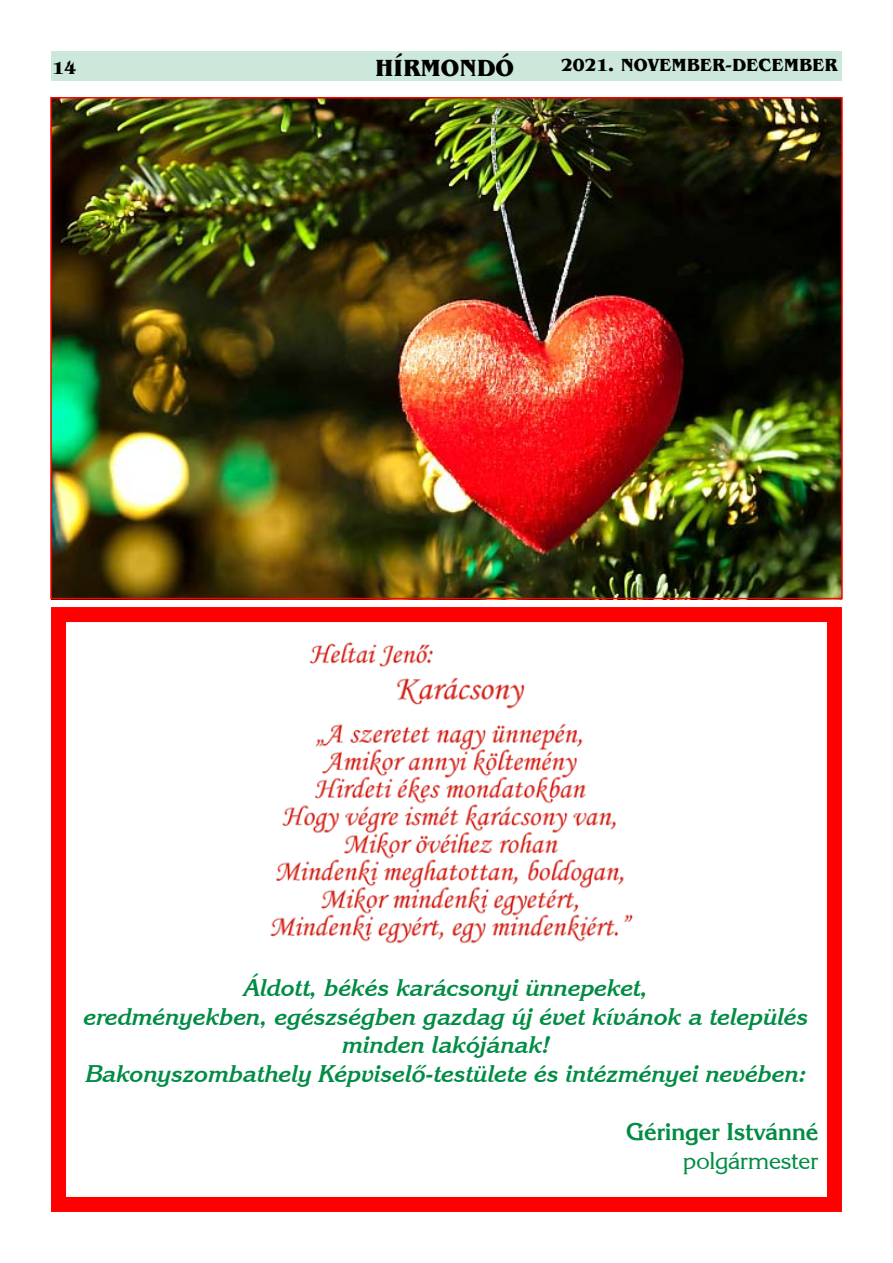
<style>
.page{position:relative;width:893px;height:1263px;background:#fff}
.page>*{position:absolute;margin:0;border:0;box-sizing:border-box;transform-origin:0 0}
.t1{font:700 24px/28.8px "Korinna HU Kursiv";color:#008c44;text-align:center}
.t2{font:24px "Korinna HU Bold";color:#008c44}
.t3{font:24px "Korinna HU";color:#008c44}
.t4{font:24px "Benguiat ITCHU Bold";color:#000}
.t5{font:18px "Benguiat ITCHU Bold";color:#000}
</style>
<div class="page">
<div style="left:51px;top:51px;width:791px;height:29px;background:#cce8da"></div>
<div style="left:51px;top:607px;width:791px;height:605px;border:15px solid #f00"></div>
<img style="left:51px;top:100px;width:791px;height:500px">
<img style="left:270px;top:642px;width:363px;height:302px">
<p class="t5" style="left:53px;top:57px;width:25px">14</p>
<p class="t4" style="left:375px;top:53px;width:140px">HÍRMONDÓ</p>
<p class="t5" style="left:561px;top:54px;width:278px">2021. NOVEMBER-DECEMBER</p>
<p class="t1" style="left:84px;top:973px;width:726px">Áldott, békés karácsonyi ünnepeket,<br>eredményekben, egészségben gazdag új évet kívánok a település minden lakójának!<br>Bakonyszombathely Képviselő-testülete és intézményei nevében:</p>
<p class="t2" style="left:626px;top:1117px;width:194px">Géringer Istvánné</p>
<p class="t3" style="left:683px;top:1145px;width:137px">polgármester</p>
</div>
